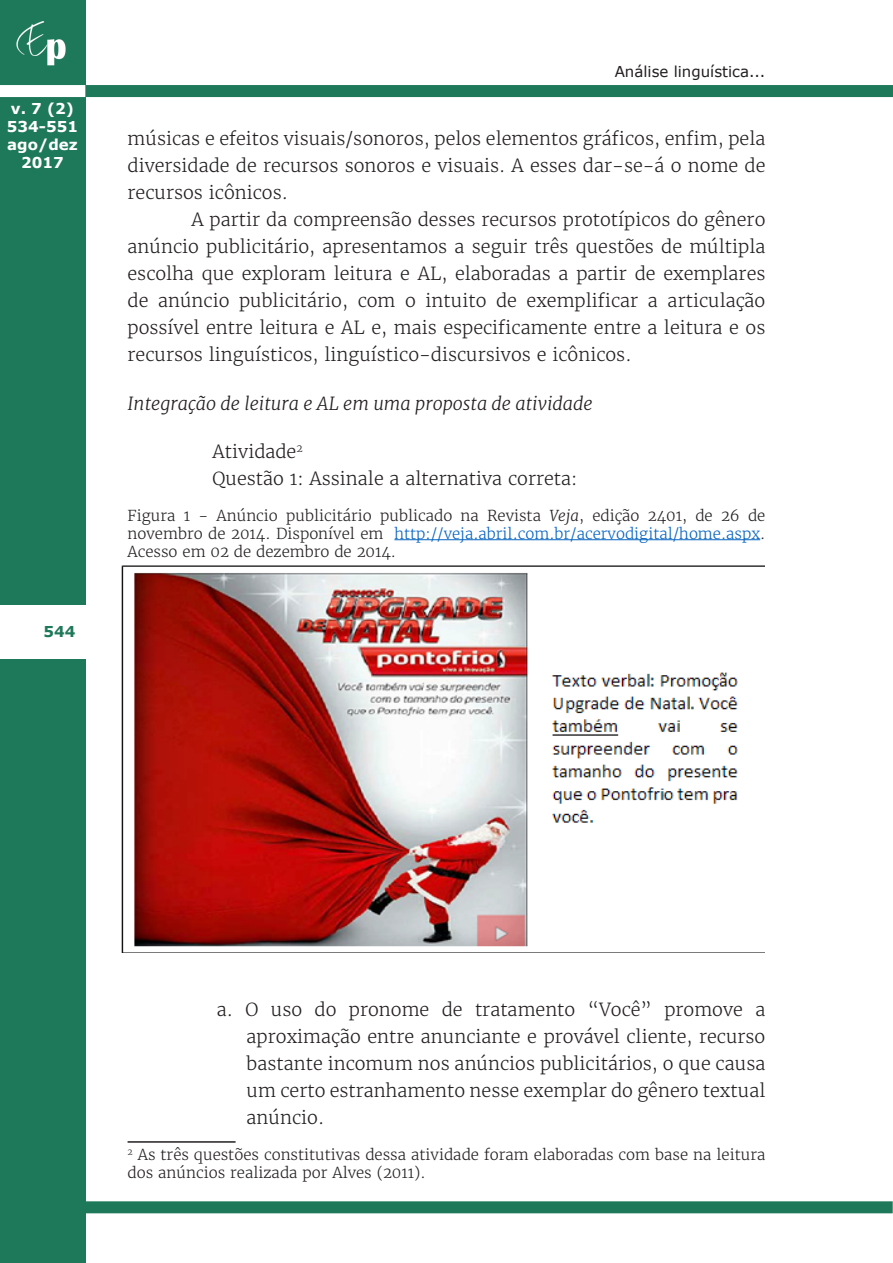
<style>
.page{position:relative;width:893px;height:1263px;background:#fff}
.page>*{position:absolute;margin:0;border:0;box-sizing:border-box;transform-origin:0 0}
.Corpo_do_artigo{font:300 18px/27px "Merriweather";color:#231f20;text-align:justify}
.Alínea{font:300 18px/27px "Merriweather";color:#231f20;text-align:justify}
.Excerto{font:300 18px "Merriweather";color:#231f20}
.Título_de_seção_secu{font:italic 300 18px "Merriweather";color:#231f20}
.Excerto-2{font:300 15px/18px "Merriweather";color:#231f20;text-align:justify}
.Rodapé{font:300 15px/18px "Merriweather";color:#231f20}
.t1{font:700 15px/18px "Verdana";color:#fff;text-align:center}
.t2{font:15px "Verdana";color:#231f20}
.t3{font:700 15px "Verdana";color:#1e785a}
.s1{font-style:italic}
.s2{color:#0563c1}
</style>
<div class="page">
<div style="left:0;top:0;width:85px;height:1263px;background:#1e785a"></div>
<img style="left:16px;top:21px;width:50px;height:45px">
<div style="left:85px;top:85px;width:808px;height:12px;background:#1e785a"></div>
<div style="left:0;top:85px;width:85px;height:12px;background:#fff"></div>
<div style="left:0;top:605px;width:85px;height:53px;background:#fff"></div>
<div style="left:84px;top:1201px;width:809px;height:12px;background:#1e785a"></div>
<hr style="left:394px;top:539px;width:366px;height:1px;background:#0563c1">
<hr style="left:128px;top:1141px;width:108px;height:2px;background:#231f20">
<img style="left:121px;top:566px;width:644px;height:387px">
<p class="t1" style="left:7px;top:100px;width:73px">v. 7 (2)<br>534-551 ago/dez<br>2017</p>
<p class="t3" style="left:44px;top:621px;width:33px">544</p>
<p class="t2" style="left:615px;top:61px;width:152px">Análise linguística...</p>
<p class="Corpo_do_artigo" style="left:128px;top:125px;width:639px">músicas e efeitos visuais/sonoros, pelos elementos gráficos, enfim, pela diversidade de recursos sonoros e visuais. A esses dar-se-á o nome de recursos icônicos.</p>
<p class="Corpo_do_artigo" style="left:128px;top:206px;width:639px;text-indent:64px">A partir da compreensão desses recursos prototípicos do gênero anúncio publicitário, apresentamos a seguir três questões de múltipla escolha que exploram leitura e AL, elaboradas a partir de exemplares de anúncio publicitário, com o intuito de exemplificar a articulação possível entre leitura e AL e, mais especificamente entre a leitura e os recursos linguísticos, linguístico-discursivos e icônicos.</p>
<p class="Título_de_seção_secu" style="left:128px;top:392px;width:467px">Integração de leitura e AL em uma proposta de atividade</p>
<p class="Excerto" style="left:213px;top:440px;width:92px">Atividade<sup>2</sup></p>
<p class="Excerto" style="left:213px;top:467px;width:366px">Questão 1: Assinale a alternativa correta:</p>
<p class="Excerto-2" style="left:128px;top:506px;width:639px">Figura 1 - Anúncio publicitário publicado na Revista <span class="s1">Veja</span>, edição 2401, de 26 de novembro de 2014. Disponível em <span class="s2">http://veja.abril.com.br/acervodigital/home.aspx</span>.<br>Acesso em 02 de dezembro de 2014.</p>
<p class="Alínea" style="left:247px;top:996px;width:520px;text-indent:-30px">a. O uso do pronome de tratamento “Você” promove a aproximação entre anunciante e provável cliente, recurso bastante incomum nos anúncios publicitários, o que causa um certo estranhamento nesse exemplar do gênero textual anúncio.</p>
<p class="Rodapé" style="left:128px;top:1145px;width:639px"><sup>2</sup> As três questões constitutivas dessa atividade foram elaboradas com base na leitura dos anúncios realizada por Alves (2011).</p>
</div>
